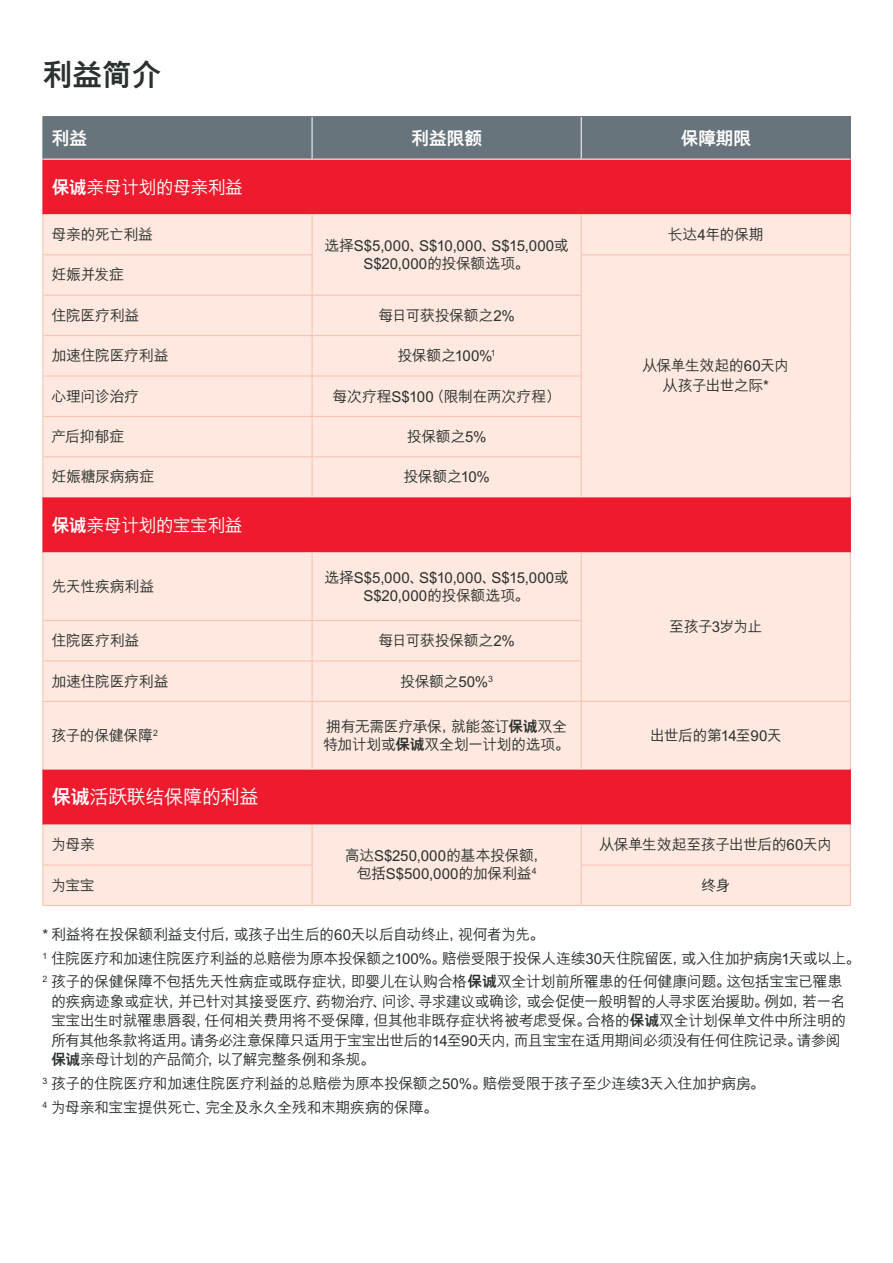
<style>
.page{position:relative;width:893px;height:1263px;background:#fff}
.page>*{position:absolute;margin:0;border:0;box-sizing:border-box;transform-origin:0 0}
.t1{font:800 30px "M Hei PRC";color:#2a312e}
.t2{font:500 19.5px "M Hei PRC";letter-spacing:-.04em;color:#fff}
.t3{font:500 18px "M Hei PRC";letter-spacing:-.035em;color:#fff}
.t4{font:800 18px "M Hei PRC";letter-spacing:-.02em;color:#fff}
.t5{font:500 15px/23.7px "M Hei PRC";letter-spacing:-.035em;color:#2a312e}
.t6{font:500 15px/18px "M Hei PRC";letter-spacing:-.01em;color:#2a312e;text-align:center}
.t7{font:500 15px/18px "M Hei PRC";letter-spacing:-.015em;color:#2a312e;text-align:center}
.t8{font:500 15px "M Hei PRC";letter-spacing:-.065em;color:#2a312e}
.s1{font-weight:800}
</style>
<div class="page">
<div style="left:44px;top:117px;width:537px;height:42px;background:#68747b"></div>
<div style="left:581px;top:117px;width:269px;height:42px;background:#68747b"></div>
<div style="left:44px;top:160px;width:806px;height:54px;background:#ed1b2d"></div>
<svg style="left:44px;top:214px;width:806px;height:691px;background:#fbc6c2"></svg>
<hr style="left:312px;top:117px;width:1px;height:42px;background:#fff">
<hr style="left:581px;top:117px;width:1px;height:42px;background:#fff">
<hr style="left:43px;top:214px;width:1px;height:40px;background:#fabfac">
<hr style="left:312px;top:214px;width:1px;height:40px;background:#fabfac">
<hr style="left:581px;top:214px;width:1px;height:40px;background:#fabfac">
<hr style="left:850px;top:214px;width:1px;height:40px;background:#fabfac">
<hr style="left:43px;top:254px;width:269px;height:1px;background:#fabfac">
<hr style="left:43px;top:255px;width:1px;height:40px;background:#fabfac">
<hr style="left:312px;top:255px;width:1px;height:40px;background:#fabfac">
<hr style="left:581px;top:254px;width:270px;height:1px;background:#fabfac">
<hr style="left:581px;top:255px;width:1px;height:40px;background:#fabfac">
<hr style="left:850px;top:255px;width:1px;height:40px;background:#fabfac">
<hr style="left:850px;top:295px;width:1px;height:41px;background:#fabfac">
<hr style="left:850px;top:336px;width:1px;height:40px;background:#fabfac">
<hr style="left:850px;top:376px;width:1px;height:40px;background:#fabfac">
<hr style="left:850px;top:416px;width:1px;height:41px;background:#fabfac">
<hr style="left:850px;top:457px;width:1px;height:40px;background:#fabfac">
<hr style="left:43px;top:295px;width:269px;height:1px;background:#fabfac">
<hr style="left:312px;top:295px;width:270px;height:1px;background:#fabfac">
<hr style="left:312px;top:296px;width:1px;height:39px;background:#fabfac">
<hr style="left:581px;top:296px;width:1px;height:39px;background:#fabfac">
<hr style="left:43px;top:335px;width:269px;height:1px;background:#fabfac">
<hr style="left:43px;top:336px;width:1px;height:40px;background:#fabfac">
<hr style="left:312px;top:335px;width:270px;height:1px;background:#fabfac">
<hr style="left:312px;top:336px;width:1px;height:40px;background:#fabfac">
<hr style="left:581px;top:336px;width:1px;height:40px;background:#fabfac">
<hr style="left:43px;top:376px;width:269px;height:1px;background:#fabfac">
<hr style="left:43px;top:376px;width:1px;height:40px;background:#fabfac">
<hr style="left:312px;top:376px;width:270px;height:1px;background:#fabfac">
<hr style="left:312px;top:376px;width:1px;height:40px;background:#fabfac">
<hr style="left:581px;top:376px;width:1px;height:40px;background:#fabfac">
<hr style="left:43px;top:416px;width:269px;height:1px;background:#fabfac">
<hr style="left:312px;top:416px;width:270px;height:1px;background:#fabfac">
<hr style="left:312px;top:417px;width:1px;height:39px;background:#fabfac">
<hr style="left:581px;top:417px;width:1px;height:39px;background:#fabfac">
<hr style="left:43px;top:456px;width:269px;height:1px;background:#fabfac">
<hr style="left:43px;top:457px;width:1px;height:40px;background:#fabfac">
<hr style="left:312px;top:456px;width:270px;height:1px;background:#fabfac">
<hr style="left:312px;top:457px;width:1px;height:40px;background:#fabfac">
<hr style="left:581px;top:457px;width:1px;height:40px;background:#fabfac">
<hr style="left:43px;top:296px;width:1px;height:39px;background:#fabfac">
<hr style="left:43px;top:417px;width:1px;height:39px;background:#fabfac">
<hr style="left:43px;top:552px;width:1px;height:68px;background:#fabfac">
<hr style="left:312px;top:552px;width:1px;height:68px;background:#fabfac">
<hr style="left:581px;top:552px;width:1px;height:68px;background:#fabfac">
<hr style="left:850px;top:552px;width:1px;height:68px;background:#fabfac">
<hr style="left:850px;top:620px;width:1px;height:41px;background:#fabfac">
<hr style="left:850px;top:661px;width:1px;height:40px;background:#fabfac">
<hr style="left:581px;top:701px;width:270px;height:1px;background:#fabfac">
<hr style="left:850px;top:702px;width:1px;height:67px;background:#fabfac">
<hr style="left:43px;top:620px;width:269px;height:1px;background:#fabfac">
<hr style="left:43px;top:621px;width:1px;height:39px;background:#fabfac">
<hr style="left:312px;top:620px;width:270px;height:1px;background:#fabfac">
<hr style="left:312px;top:621px;width:1px;height:39px;background:#fabfac">
<hr style="left:581px;top:621px;width:1px;height:39px;background:#fabfac">
<hr style="left:43px;top:660px;width:269px;height:1px;background:#fabfac">
<hr style="left:43px;top:661px;width:1px;height:40px;background:#fabfac">
<hr style="left:312px;top:660px;width:270px;height:1px;background:#fabfac">
<hr style="left:312px;top:661px;width:1px;height:40px;background:#fabfac">
<hr style="left:581px;top:661px;width:1px;height:40px;background:#fabfac">
<hr style="left:43px;top:701px;width:269px;height:1px;background:#fabfac">
<hr style="left:43px;top:702px;width:1px;height:67px;background:#fabfac">
<hr style="left:312px;top:701px;width:269px;height:1px;background:#fabfac">
<hr style="left:312px;top:702px;width:1px;height:67px;background:#fabfac">
<hr style="left:581px;top:702px;width:1px;height:67px;background:#fabfac">
<hr style="left:43px;top:825px;width:1px;height:40px;background:#fabfac">
<hr style="left:312px;top:825px;width:1px;height:40px;background:#fabfac">
<hr style="left:312px;top:905px;width:269px;height:1px;background:#fabfac">
<hr style="left:581px;top:825px;width:1px;height:40px;background:#fabfac">
<hr style="left:850px;top:825px;width:1px;height:40px;background:#fabfac">
<hr style="left:43px;top:865px;width:269px;height:1px;background:#fabfac">
<hr style="left:43px;top:865px;width:1px;height:40px;background:#fabfac">
<hr style="left:312px;top:865px;width:1px;height:40px;background:#fabfac">
<hr style="left:43px;top:905px;width:269px;height:1px;background:#fabfac">
<hr style="left:581px;top:865px;width:270px;height:1px;background:#fabfac">
<hr style="left:581px;top:865px;width:1px;height:40px;background:#fabfac">
<hr style="left:850px;top:865px;width:1px;height:40px;background:#fabfac">
<hr style="left:581px;top:905px;width:270px;height:1px;background:#fabfac">
<hr style="left:43px;top:159px;width:1px;height:55px;background:#ed1b2d">
<hr style="left:850px;top:159px;width:1px;height:55px;background:#ed1b2d">
<hr style="left:43px;top:117px;width:1px;height:42px;background:#68747b">
<hr style="left:850px;top:117px;width:1px;height:42px;background:#68747b">
<hr style="left:43px;top:497px;width:1px;height:55px;background:#ed1b2d">
<hr style="left:850px;top:497px;width:1px;height:55px;background:#ed1b2d">
<hr style="left:43px;top:769px;width:1px;height:56px;background:#ed1b2d">
<hr style="left:850px;top:769px;width:1px;height:56px;background:#ed1b2d">
<hr style="left:43px;top:116px;width:269px;height:1px;background:#68747b">
<hr style="left:312px;top:116px;width:269px;height:1px;background:#68747b">
<hr style="left:581px;top:116px;width:270px;height:1px;background:#68747b">
<h1 class="t1" style="left:43px;top:58px;width:121px">利益简介</h1>
<p class="t4" style="left:51px;top:128px;width:37px">利益</p>
<p class="t4" style="left:411px;top:128px;width:72px">利益限额</p>
<p class="t4" style="left:680px;top:128px;width:72px">保障期限</p>
<p class="t3" style="left:51px;top:178px;width:193px"><span class="s1">保诚</span>亲母计划的母亲利益</p>
<p class="t5" style="left:51px;top:222px;width:103px">母亲的死亡利益</p>
<p class="t6" style="left:324px;top:236px;width:246px">选择S$5,000、S$10,000、S$15,000或<br>S$20,000的投保额选项。</p>
<p class="t5" style="left:668px;top:222px;width:98px">长达4年的保期</p>
<p class="t5" style="left:51px;top:263px;width:74px">妊娠并发症</p>
<p class="t5" style="left:51px;top:303px;width:90px">住院医疗利益</p>
<p class="t5" style="left:378px;top:303px;width:138px">每日可获投保额之2%</p>
<p class="t5" style="left:51px;top:344px;width:119px">加速住院医疗利益</p>
<p class="t5" style="left:397px;top:344px;width:100px">投保额之100%<sup>1</sup></p>
<p class="t5" style="left:51px;top:384px;width:89px">心理问诊治疗</p>
<p class="t5" style="left:333px;top:384px;width:230px">每次疗程S$100（限制在两次疗程）</p>
<p class="t5" style="left:51px;top:424px;width:75px">产后抑郁症</p>
<p class="t5" style="left:407px;top:424px;width:81px">投保额之5%</p>
<p class="t5" style="left:51px;top:465px;width:104px">妊娠糖尿病病症</p>
<p class="t5" style="left:403px;top:465px;width:88px">投保额之10%</p>
<p class="t3" style="left:51px;top:516px;width:193px"><span class="s1">保诚</span>亲母计划的宝宝利益</p>
<p class="t7" style="left:51px;top:577px;width:105px">先天性疾病利益</p>
<p class="t6" style="left:324px;top:568px;width:246px">选择S$5,000、S$10,000、S$15,000或<br>S$20,000的投保额选项。</p>
<p class="t5" style="left:51px;top:628px;width:90px">住院医疗利益</p>
<p class="t5" style="left:378px;top:628px;width:138px">每日可获投保额之2%</p>
<p class="t5" style="left:51px;top:669px;width:119px">加速住院医疗利益</p>
<p class="t5" style="left:400px;top:669px;width:94px">投保额之50%<sup>3</sup></p>
<p class="t5" style="left:642px;top:355px;width:148px;line-height:20.1px;text-align:center">从保单生效起的60天内从孩子出世之际*</p>
<p class="t8" style="left:669px;top:619px;width:95px">至孩子3岁为止</p>
<p class="t5" style="left:51px;top:723px;width:108px">孩子的保健保障<sup>2</sup></p>
<p class="t5" style="left:323px;top:717px;width:248px;line-height:18px">拥有无需医疗承保，就能签订<span class="s1">保诚</span>双全特加计划或<span class="s1">保诚</span>双全划一计划的选项。</p>
<p class="t5" style="left:650px;top:723px;width:134px">出世后的第14至90天</p>
<h2 class="t2" style="left:51px;top:787px;width:209px"><span class="s1">保诚</span>活跃联结保障的利益</h2>
<p class="t5" style="left:51px;top:832px;width:45px">为母亲</p>
<p class="t7" style="left:345px;top:847px;width:205px">高达S$250,000的基本投保额，包括S$500,000的加保利益<sup>4</sup></p>
<p class="t5" style="left:600px;top:832px;width:234px">从保单生效起至孩子出世后的60天内</p>
<p class="t5" style="left:51px;top:873px;width:45px">为宝宝</p>
<p class="t5" style="left:701px;top:873px;width:31px">终身</p>
<p class="t5" style="left:43px;top:922px;width:820px">* 利益将在投保额利益支付后，或孩子出生后的60天以后自动终止，视何者为先。<br><sup>1</sup> 住院医疗和加速住院医疗利益的总赔偿为原本投保额之100%。赔偿受限于投保人连续30天住院留医，或入住加护病房1天或以上。<br><sup>2</sup> 孩子的保健保障不包括先天性病症或既存症状，即婴儿在认购合格<span class="s1">保诚</span>双全计划前所罹患的任何健康问题。这包括宝宝已罹患</p>
<p class="t5" style="left:51px;top:991px;width:796px;line-height:19.5px">的疾病迹象或症状，并已针对其接受医疗、药物治疗、问诊、寻求建议或确诊，或会促使一般明智的人寻求医治援助。例如，若一名宝宝出生时就罹患唇裂，任何相关费用将不受保障，但其他非既存症状将被考虑受保。合格的<span class="s1">保诚</span>双全计划保单文件中所注明的所有其他条款将适用。请务必注意保障只适用于宝宝出世后的14至90天内，而且宝宝在适用期间必须没有任何住院记录。请参阅<span class="s1">保诚</span>亲母计划的产品简介，以了解完整条例和条规。</p>
<p class="t5" style="left:43px;top:1071px;width:724px"><sup>3</sup> 孩子的住院医疗和加速住院医疗利益的总赔偿为原本投保额之50%。赔偿受限于孩子至少连续3天入住加护病房。<br><sup>4</sup> 为母亲和宝宝提供死亡、完全及永久全残和末期疾病的保障。</p>
</div>
